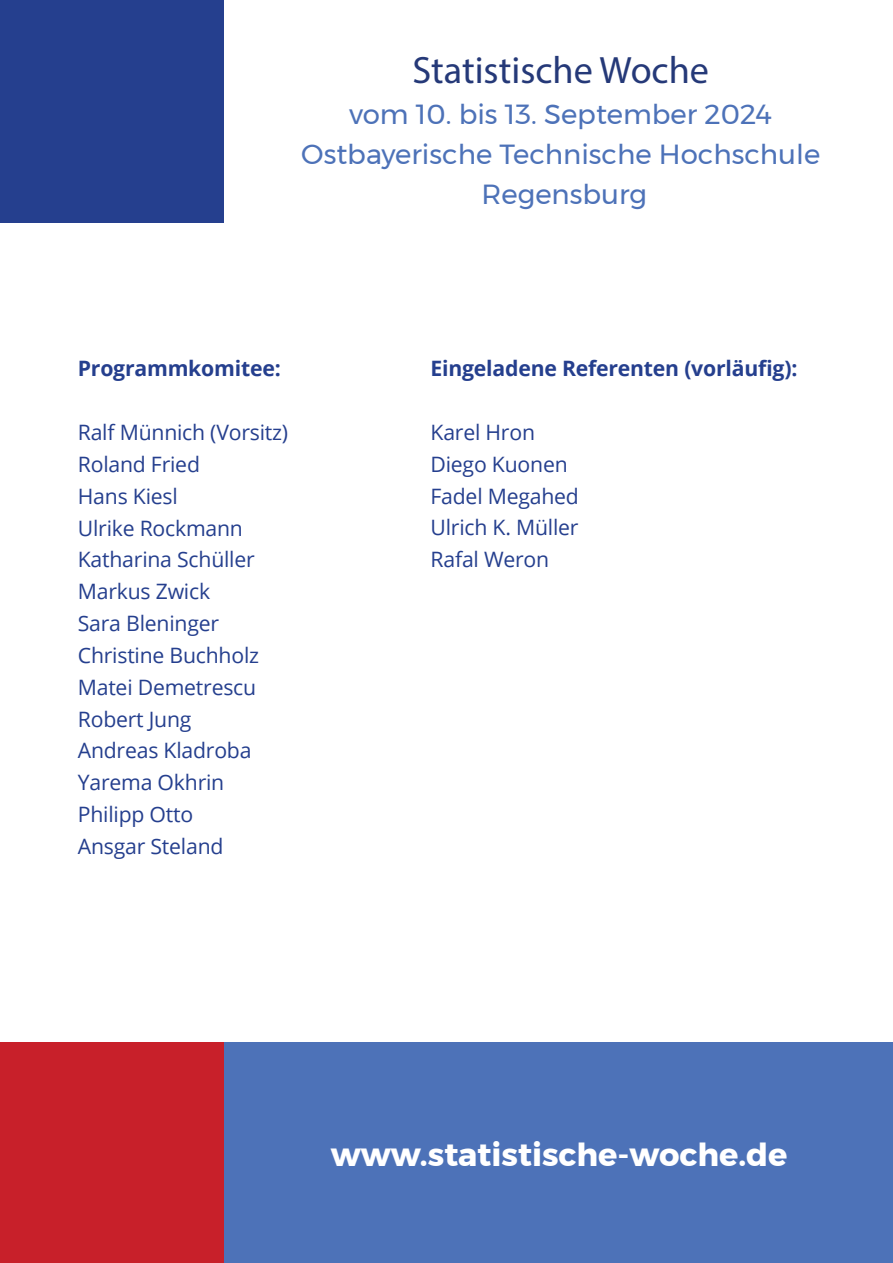
<style>
.page{position:relative;width:893px;height:1263px;background:#fff}
.page>*{position:absolute;margin:0;border:0;box-sizing:border-box;transform-origin:0 0}
.t1{font:38.25px "Myriad Pro";color:#253978}
.t2{font:700 31.95px "Montserrat";color:#fff}
.t3{font:27.6px/40.3px "Montserrat";color:#4d72b8;text-align:center}
.t4{font:21.15px "Open Sans";letter-spacing:-.01em;color:#253f8e}
.t5{font:700 21.15px "Open Sans";letter-spacing:-.01em;color:#253f8e}
</style>
<div class="page">
<div style="left:224px;top:1042px;width:669px;height:221px;background:#4d72b8"></div>
<div style="left:0;top:1042px;width:224px;height:221px;background:#c8202a"></div>
<div style="left:0;top:0;width:224px;height:222px;background:#253f8e"></div>
<p class="t1" style="left:412px;top:47px;width:298px">Statistische Woche</p>
<p class="t3" style="left:301px;top:93px;width:520px">vom 10. bis 13. September 2024<br>Ostbayerische Technische Hochschule</p>
<p class="t3" style="left:482px;top:174px;width:167px">Regensburg</p>
<p class="t5" style="left:78px;top:354px;width:204px">Programmkomitee:</p>
<p class="t4" style="left:78px;top:418px;width:212px">Ralf Münnich (Vorsitz)</p>
<p class="t4" style="left:78px;top:450px;width:124px">Roland Fried</p>
<p class="t4" style="left:78px;top:481px;width:101px">Hans Kiesl</p>
<p class="t4" style="left:78px;top:513px;width:167px">Ulrike Rockmann</p>
<p class="t4" style="left:78px;top:545px;width:178px">Katharina Schüller</p>
<p class="t4" style="left:78px;top:577px;width:134px">Markus Zwick</p>
<p class="t4" style="left:78px;top:609px;width:143px">Sara Bleninger</p>
<p class="t4" style="left:78px;top:641px;width:183px">Christine Buchholz</p>
<p class="t4" style="left:78px;top:672px;width:180px">Matei Demetrescu</p>
<p class="t4" style="left:78px;top:704px;width:115px">Robert Jung</p>
<p class="t4" style="left:78px;top:736px;width:175px">Andreas Kladroba</p>
<p class="t4" style="left:78px;top:768px;width:148px">Yarema Okhrin</p>
<p class="t4" style="left:78px;top:800px;width:117px">Philipp Otto</p>
<p class="t4" style="left:78px;top:832px;width:147px">Ansgar Steland</p>
<p class="t5" style="left:431px;top:354px;width:368px">Eingeladene Referenten (vorläufig):</p>
<p class="t4" style="left:431px;top:418px;width:106px">Karel Hron</p>
<p class="t4" style="left:431px;top:450px;width:139px">Diego Kuonen</p>
<p class="t4" style="left:431px;top:481px;width:150px">Fadel Megahed</p>
<p class="t4" style="left:431px;top:513px;width:149px">Ulrich K. Müller</p>
<p class="t4" style="left:431px;top:545px;width:120px">Rafal Weron</p>
<p class="t2" style="left:331px;top:1129px;width:458px">www.statistische-woche.de</p>
</div>
